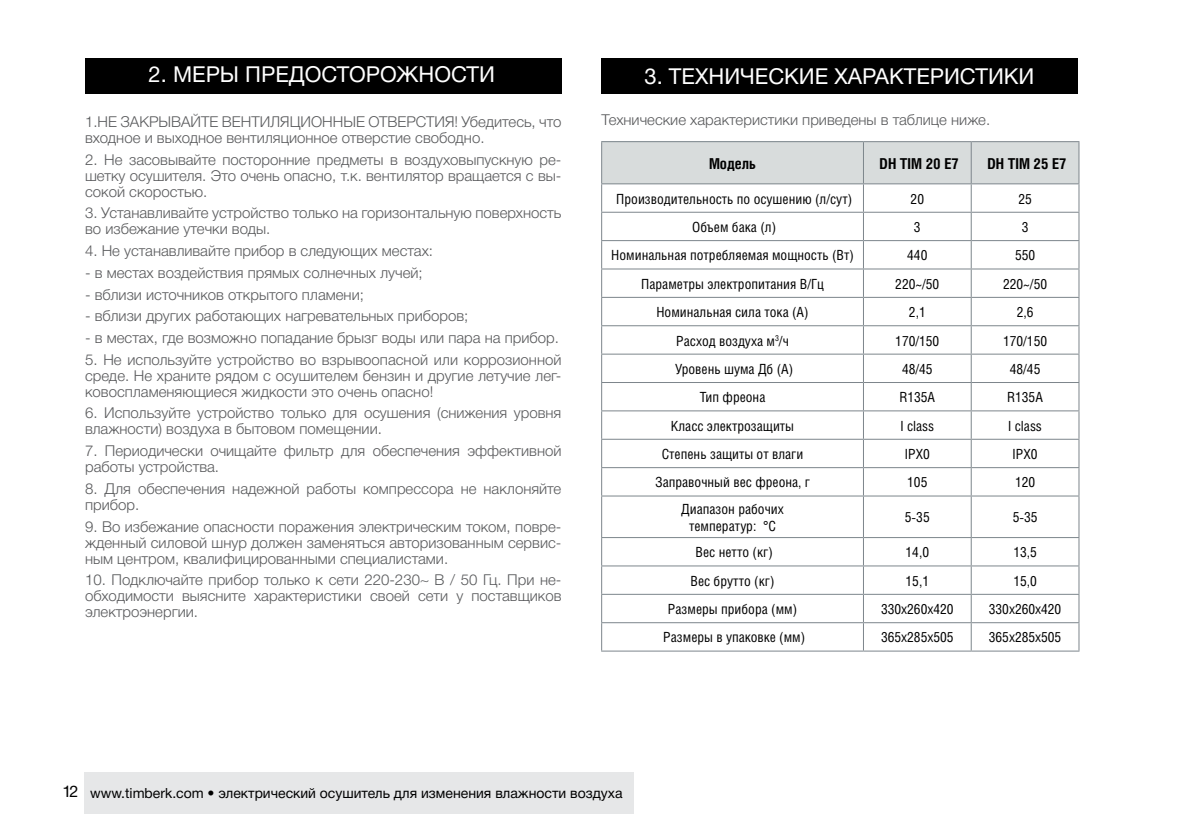
<style>
.page{position:relative;width:1191px;height:840px;background:#fff}
.page>*{position:absolute;margin:0;border:0;box-sizing:border-box;transform-origin:0 0}
.t1{font:22px "Helvetica Neue Cyr";color:#fff}
.t2{font:300 15px/16px "Helvetica Neue Cyr";color:#58595b}
.t3{font:700 15px "Helios Cond C";color:#000}
.t4{font:14px/16.8px "Helios Cond C";color:#000;text-align:center}
.t5{font:14px "Helvetica Neue Cyr";color:#000}
.s1{font-size:16px}
</style>
<div class="page">
<div style="left:85px;top:58px;width:476px;height:36px;background:#000"></div>
<div style="left:601px;top:58px;width:476px;height:36px;background:#000"></div>
<div style="left:601px;top:142px;width:262px;height:42px;background:#d8dcdc"></div>
<hr style="left:601px;top:141px;width:262px;height:1px;background:#7d868c">
<hr style="left:601px;top:142px;width:1px;height:41px;background:#7d868c">
<hr style="left:863px;top:141px;width:108px;height:1px;background:#7d868c">
<hr style="left:971px;top:141px;width:108px;height:1px;background:#7d868c">
<hr style="left:601px;top:183px;width:262px;height:1px;background:#7d868c">
<hr style="left:601px;top:212px;width:262px;height:1px;background:#7d868c">
<hr style="left:601px;top:240px;width:262px;height:1px;background:#7d868c">
<hr style="left:601px;top:268px;width:262px;height:1px;background:#7d868c">
<hr style="left:601px;top:297px;width:262px;height:1px;background:#7d868c">
<hr style="left:601px;top:325px;width:262px;height:1px;background:#7d868c">
<hr style="left:601px;top:353px;width:262px;height:1px;background:#7d868c">
<hr style="left:601px;top:382px;width:262px;height:1px;background:#7d868c">
<hr style="left:601px;top:410px;width:262px;height:1px;background:#7d868c">
<hr style="left:601px;top:438px;width:262px;height:1px;background:#7d868c">
<hr style="left:601px;top:467px;width:262px;height:1px;background:#7d868c">
<svg style="left:601px;top:184px;width:1px;height:311px"></svg>
<svg style="left:863px;top:142px;width:216px;height:353px"></svg>
<hr style="left:601px;top:495px;width:262px;height:1px;background:#7d868c">
<hr style="left:601px;top:496px;width:1px;height:40px;background:#7d868c">
<hr style="left:863px;top:495px;width:108px;height:1px;background:#7d868c">
<hr style="left:863px;top:496px;width:1px;height:40px;background:#7d868c">
<hr style="left:971px;top:495px;width:108px;height:1px;background:#7d868c">
<hr style="left:970px;top:496px;width:1px;height:40px;background:#7d868c">
<hr style="left:1078px;top:496px;width:1px;height:40px;background:#7d868c">
<hr style="left:601px;top:536px;width:262px;height:1px;background:#7d868c">
<hr style="left:863px;top:536px;width:108px;height:1px;background:#7d868c">
<hr style="left:971px;top:536px;width:108px;height:1px;background:#7d868c">
<hr style="left:601px;top:565px;width:262px;height:1px;background:#7d868c">
<hr style="left:863px;top:565px;width:108px;height:1px;background:#7d868c">
<hr style="left:971px;top:565px;width:108px;height:1px;background:#7d868c">
<hr style="left:601px;top:593px;width:262px;height:1px;background:#7d868c">
<hr style="left:863px;top:593px;width:108px;height:1px;background:#7d868c">
<hr style="left:971px;top:593px;width:108px;height:1px;background:#7d868c">
<hr style="left:601px;top:622px;width:262px;height:1px;background:#7d868c">
<svg style="left:601px;top:537px;width:1px;height:113px"></svg>
<hr style="left:863px;top:622px;width:108px;height:1px;background:#7d868c">
<svg style="left:863px;top:537px;width:1px;height:113px"></svg>
<hr style="left:971px;top:622px;width:108px;height:1px;background:#7d868c">
<svg style="left:970px;top:537px;width:1px;height:113px"></svg>
<svg style="left:1078px;top:537px;width:1px;height:113px"></svg>
<hr style="left:601px;top:650px;width:262px;height:1px;background:#7d868c">
<hr style="left:863px;top:650px;width:108px;height:1px;background:#7d868c">
<hr style="left:971px;top:650px;width:108px;height:1px;background:#7d868c">
<div style="left:84px;top:771px;width:550px;height:42px;background:#e6e7e8"></div>
<h1 class="t1" style="left:149px;top:63px;width:348px">2. МЕРЫ ПРЕДОСТОРОЖНОСТИ</h1>
<h1 class="t1" style="left:644px;top:64px;width:391px">3. ТЕХНИЧЕСКИЕ ХАРАКТЕРИСТИКИ</h1>
<p class="t2" style="left:601px;top:112px;width:390px">Технические характеристики приведены в таблице ниже.</p>
<p class="t3" style="left:709px;top:154px;width:49px">Модель</p>
<p class="t3" style="left:879px;top:154px;width:81px">DH TIM 20 E7</p>
<p class="t3" style="left:987px;top:154px;width:80px">DH TIM 25 E7</p>
<p class="t4" style="left:616px;top:190px;width:237px">Производительность по осушению (л/сут)</p>
<p class="t4" style="left:910px;top:190px;width:15px">20</p>
<p class="t4" style="left:1018px;top:190px;width:15px">25</p>
<p class="t4" style="left:692px;top:218px;width:85px">Объем бака (л)</p>
<p class="t4" style="left:914px;top:218px;width:8px">3</p>
<p class="t4" style="left:1021px;top:218px;width:8px">3</p>
<p class="t4" style="left:611px;top:246px;width:244px">Номинальная потребляемая мощность (Вт)</p>
<p class="t4" style="left:907px;top:246px;width:22px">440</p>
<p class="t4" style="left:1015px;top:246px;width:22px">550</p>
<p class="t4" style="left:641px;top:275px;width:184px">Параметры электропитания В/Гц</p>
<p class="t4" style="left:895px;top:275px;width:46px">220~/50</p>
<p class="t4" style="left:1003px;top:275px;width:46px">220~/50</p>
<p class="t4" style="left:656px;top:303px;width:154px">Номинальная сила тока (А)</p>
<p class="t4" style="left:909px;top:303px;width:18px">2,1</p>
<p class="t4" style="left:1016px;top:303px;width:18px">2,6</p>
<p class="t4" style="left:676px;top:331px;width:114px">Расход воздуха м<sup>3</sup>/ч</p>
<p class="t4" style="left:895px;top:331px;width:46px">170/150</p>
<p class="t4" style="left:1003px;top:331px;width:46px">170/150</p>
<p class="t4" style="left:675px;top:360px;width:119px">Уровень шума Дб (А)</p>
<p class="t4" style="left:902px;top:360px;width:32px">48/45</p>
<p class="t4" style="left:1009px;top:360px;width:32px">48/45</p>
<p class="t4" style="left:699px;top:388px;width:67px">Тип фреона</p>
<p class="t4" style="left:899px;top:388px;width:37px">R135A</p>
<p class="t4" style="left:1007px;top:388px;width:37px">R135A</p>
<p class="t4" style="left:671px;top:417px;width:125px">Класс электрозащиты</p>
<p class="t4" style="left:900px;top:417px;width:35px">I class</p>
<p class="t4" style="left:1008px;top:417px;width:35px">I class</p>
<p class="t4" style="left:662px;top:445px;width:143px">Степень защиты от влаги</p>
<p class="t4" style="left:904px;top:445px;width:27px">IPX0</p>
<p class="t4" style="left:1012px;top:445px;width:27px">IPX0</p>
<p class="t4" style="left:655px;top:473px;width:156px">Заправочный вес фреона, г</p>
<p class="t4" style="left:907px;top:473px;width:22px">105</p>
<p class="t4" style="left:1015px;top:473px;width:22px">120</p>
<p class="t4" style="left:681px;top:500px;width:104px">Диапазон рабочих температур: °С</p>
<p class="t4" style="left:905px;top:508px;width:26px">5-35</p>
<p class="t4" style="left:1012px;top:508px;width:26px">5-35</p>
<p class="t4" style="left:695px;top:543px;width:79px">Вес нетто (кг)</p>
<p class="t4" style="left:905px;top:543px;width:25px">14,0</p>
<p class="t4" style="left:1013px;top:543px;width:25px">13,5</p>
<p class="t4" style="left:690px;top:571px;width:85px">Вес брутто (кг)</p>
<p class="t4" style="left:905px;top:571px;width:25px">15,1</p>
<p class="t4" style="left:1013px;top:571px;width:25px">15,0</p>
<p class="t4" style="left:668px;top:600px;width:131px">Размеры прибора (мм)</p>
<p class="t4" style="left:881px;top:600px;width:74px">330x260x420</p>
<p class="t4" style="left:988px;top:600px;width:74px">330x260x420</p>
<p class="t4" style="left:663px;top:628px;width:144px">Размеры в упаковке (мм)</p>
<p class="t4" style="left:881px;top:628px;width:74px">365x285x505</p>
<p class="t4" style="left:988px;top:628px;width:74px">365x285x505</p>
<p class="t2" style="left:85px;top:114px;width:478px">1.НЕ ЗАКРЫВАЙТЕ ВЕНТИЛЯЦИОННЫЕ ОТВЕРСТИЯ! Убедитесь, что входное и выходное вентиляционное отверстие свободно.</p>
<p class="t2" style="left:85px;top:151px;width:478px;text-align:justify">2. Не засовывайте посторонние предметы в воздуховыпускную ре&shy;шетку осушителя. Это очень опасно, т.к. вентилятор вращается с вы&shy;сокой скоростью.</p>
<p class="t2" style="left:85px;top:205px;width:478px">3. Устанавливайте устройство только на горизонтальную поверхность во избежание утечки воды.</p>
<p class="t2" style="left:85px;top:243px;width:349px">4. Не устанавливайте прибор в следующих местах:</p>
<p class="t2" style="left:85px;top:264px;width:339px">- в местах воздействия прямых солнечных лучей;</p>
<p class="t2" style="left:85px;top:286px;width:280px">- вблизи источников открытого пламени;</p>
<p class="t2" style="left:85px;top:308px;width:385px">- вблизи других работающих нагревательных приборов;</p>
<p class="t2" style="left:85px;top:329px;width:475px">- в местах, где возможно попадание брызг воды или пара на прибор.</p>
<p class="t2" style="left:85px;top:351px;width:478px;text-align:justify">5. Не используйте устройство во взрывоопасной или коррозионной среде. Не храните рядом с осушителем бензин и другие летучие лег&shy;ковоспламеняющиеся жидкости это очень опасно!</p>
<p class="t2" style="left:85px;top:405px;width:478px">6. Используйте устройство только для осушения (снижения уровня влажности) воздуха в бытовом помещении.</p>
<p class="t2" style="left:85px;top:442px;width:478px">7. Периодически очищайте фильтр для обеспечения эффективной работы устройства.</p>
<p class="t2" style="left:85px;top:480px;width:478px">8. Для обеспечения надежной работы компрессора не наклоняйте прибор.</p>
<p class="t2" style="left:85px;top:518px;width:478px;text-align:justify">9. Во избежание опасности поражения электрическим током, повре&shy;жденный силовой шнур должен заменяться авторизованным сервис&shy;ным центром, квалифицированными специалистами.</p>
<p class="t2" style="left:85px;top:571px;width:478px;text-align:justify">10. Подключайте прибор только к сети 220-230~ В / 50 Гц. При не&shy;обходимости выясните характеристики своей сети у поставщиков электроэнергии.</p>
<p class="t5" style="left:62px;top:784px;width:562px"><span class="s1">12</span> www.timberk.сom • электрический осушитель для изменения влажности воздуха</p>
</div>
